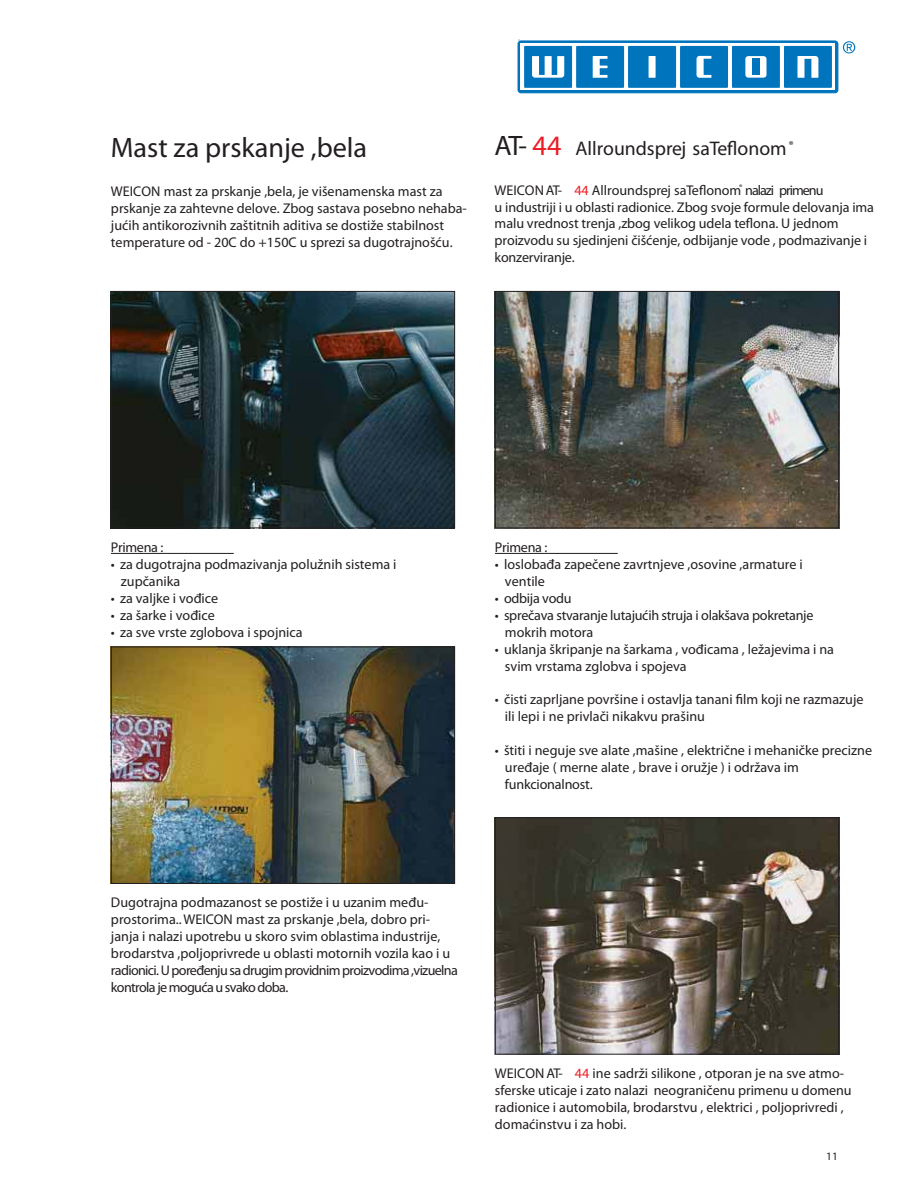
<style>
.page{position:relative;width:918px;height:1188px;background:#fff}
.page>*{position:absolute;margin:0;border:0;box-sizing:border-box;transform-origin:0 0}
.t1{font:28.2px "Helvetica";color:#231f20}
.t2{font:19.8px "Helvetica";color:#231f20}
.t3{font:14.1px/17px "Helvetica";color:#231f20}
.t4{font:14.1px/17px "Helvetica";letter-spacing:-.02em;color:#231f20}
.t5{font:11.25px "Helvetica";color:#231f20}
.s1{font-size:28.2px}
.s2{font-size:28.2px;color:#ed1c24}
.s3{color:#ed1c24}
</style>
<div class="page">
<div style="left:518px;top:41px;width:320px;height:52px;background:linear-gradient(to right,#fff,#fff);border-radius:3px"></div>
<div style="left:518px;top:41px;width:320px;height:52px;border:1px solid #0074bc;border-radius:3px"></div>
<div style="left:521px;top:44px;width:314px;height:46px;background:linear-gradient(to right,#fff,#fff)"></div>
<svg style="left:843px;top:41px;width:12px;height:12px"></svg>
<div style="left:524px;top:46px;width:48px;height:42px;background:#0074bc"></div>
<div style="left:576px;top:46px;width:48px;height:42px;background:#0074bc"></div>
<div style="left:628px;top:46px;width:48px;height:42px;background:#0074bc"></div>
<div style="left:680px;top:46px;width:48px;height:42px;background:#0074bc"></div>
<div style="left:732px;top:46px;width:48px;height:42px;background:#0074bc"></div>
<div style="left:784px;top:46px;width:48px;height:42px;background:#0074bc"></div>
<svg style="left:593px;top:56px;width:15px;height:22px"></svg>
<div style="left:649px;top:56px;width:7px;height:22px;background:#fff"></div>
<svg style="left:797px;top:56px;width:21px;height:22px"></svg>
<div style="left:745px;top:56px;width:22px;height:22px;background:#fff;border-radius:3px"></div>
<svg style="left:532px;top:56px;width:32px;height:22px"></svg>
<svg style="left:697px;top:56px;width:14px;height:22px"></svg>
<div style="left:752px;top:59px;width:8px;height:16px;background:#0074bc"></div>
<hr style="left:495px;top:553px;width:123px;height:1px;background:#231f20">
<img style="left:497px;top:293px;width:340px;height:233px">
<div style="left:495px;top:291px;width:344px;height:237px;border:1px solid #231f20"></div>
<img style="left:497px;top:819px;width:340px;height:234px">
<div style="left:495px;top:817px;width:344px;height:238px;border:1px solid #231f20"></div>
<hr style="left:111px;top:553px;width:123px;height:1px;background:#231f20">
<img style="left:113px;top:293px;width:340px;height:233px">
<div style="left:111px;top:291px;width:344px;height:237px;border:1px solid #231f20"></div>
<img style="left:113px;top:649px;width:340px;height:233px">
<div style="left:111px;top:647px;width:344px;height:237px;border:1px solid #231f20"></div>
<h1 class="t1" style="left:111px;top:136px;width:258px">Mast za prskanje ,bela</h1>
<p class="t3" style="left:111px;top:184px;width:357px">WEICON mast za prskanje ,bela, je višenamenska mast za prskanje za zahtevne delove. Zbog sastava posebno nehaba&shy;jućih antikorozivnih zaštitnih aditiva se dostiže stabilnost temperature od - 20C do +150C u sprezi sa dugotrajnošću.</p>
<h2 class="t2" style="left:495px;top:141px;width:300px"><span class="s1">AT-</span> <span class="s2">44</span> Allroundsprej saTeflonom <sup>®</sup></h2>
<p class="t3" style="left:495px;top:183px;width:381px">WEICON AT- <span class="s3">44</span> Allroundsprej saTeflonom<sup>®</sup> nalazi primenu<br>u industriji i u oblasti radionice. Zbog svoje formule delovanja ima malu vrednost trenja ,zbog velikog udela teflona. U jednom proizvodu su sjedinjeni čišćenje, odbijanje vode , podmazivanje i konzerviranje.</p>
<p class="t4" style="left:111px;top:540px;width:54px">Primena :</p>
<p class="t3" style="left:121px;top:557px;width:277px;text-indent:-10px">• za dugotrajna podmazivanja polužnih sistema i zupčanika</p>
<p class="t3" style="left:111px;top:591px;width:109px">• za valjke i vođice</p>
<p class="t3" style="left:111px;top:608px;width:106px">• za šarke i vođice</p>
<p class="t3" style="left:111px;top:625px;width:193px">• za sve vrste zglobova i spojnica</p>
<p class="t4" style="left:495px;top:540px;width:54px">Primena :</p>
<p class="t3" style="left:505px;top:557px;width:299px;text-indent:-10px">• loslobađa zapečene zavrtnjeve ,osovine ,armature i ventile</p>
<p class="t4" style="left:495px;top:591px;width:78px">• odbija vodu</p>
<p class="t4" style="left:505px;top:608px;width:310px;text-indent:-10px">• sprečava stvaranje lutajućih struja i olakšava pokretanje mokrih motora</p>
<p class="t3" style="left:505px;top:642px;width:331px;text-indent:-10px">• uklanja škripanje na šarkama , vođicama , ležajevima i na svim vrstama zglobva i spojeva</p>
<p class="t3" style="left:505px;top:692px;width:360px;text-indent:-10px">• čisti zaprljane površine i ostavlja tanani film koji ne razmazuje ili lepi i ne privlači nikakvu prašinu</p>
<p class="t3" style="left:505px;top:743px;width:369px;text-indent:-10px">• štiti i neguje sve alate ,mašine , električne i mehaničke precizne uređaje ( merne alate , brave i oružje ) i održava im funkcionalnost.</p>
<p class="t3" style="left:111px;top:895px;width:348px">Dugotrajna podmazanost se postiže i u uzanim među&shy;prostorima.. WEICON mast za prskanje ,bela, dobro pri&shy;janja i nalazi upotrebu u skoro svim oblastima industrije, brodarstva ,poljoprivrede u oblasti motornih vozila kao i u radionici. U poređenju sa drugim providnim proizvodima ,vizuelna kontrola je moguća u svako doba.</p>
<p class="t3" style="left:495px;top:1066px;width:358px">WEICON AT- <span class="s3">44</span> ine sadrži silikone , otporan je na sve atmo&shy;sferske uticaje i zato nalazi neograničenu primenu u domenu radionice i automobila, brodarstvu , elektrici , poljoprivredi , domaćinstvu i za hobi.</p>
<p class="t5" style="left:826px;top:1152px;width:13px">11</p>
</div>
